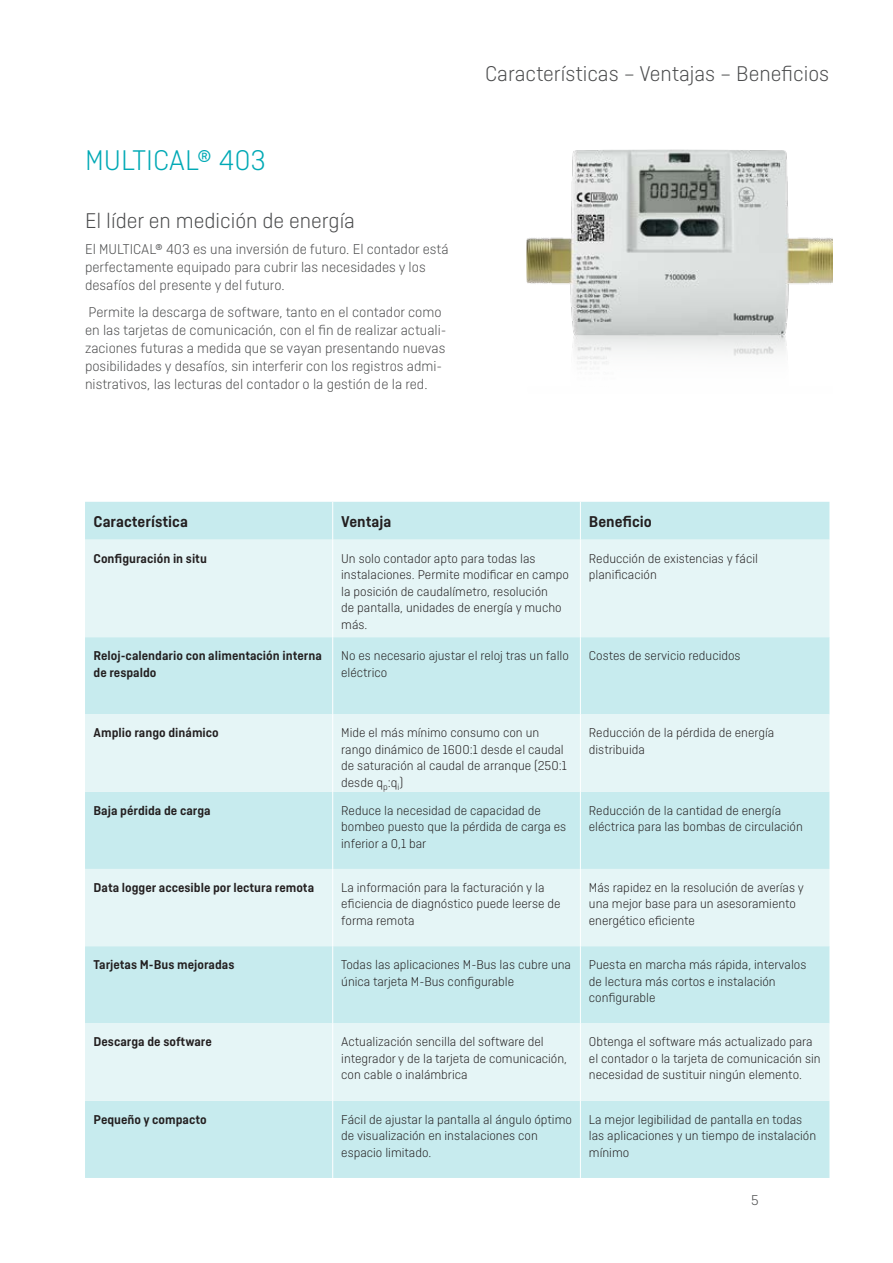
<style>
.page{position:relative;width:893px;height:1263px;background:#fff}
.page>*{position:absolute;margin:0;border:0;box-sizing:border-box;transform-origin:0 0}
.t1{font:300 30px "Ciutadella";color:#00a9b5}
.t2{font:300 22.5px "Ciutadella";color:#4b4c4d}
.t3{font:600 16.5px "Ciutadella";color:#231f20}
.t4{font:300 15px/18px "Ciutadella";color:#4b4c4d}
.t5{font:300 13.5px/16.5px "Ciutadella";color:#231f20}
.t6{font:600 13.5px/16.5px "Ciutadella";color:#231f20}
</style>
<div class="page">
<img style="left:527px;top:149px;width:305px;height:185px">
<img style="left:572px;top:334px;width:215px;height:30px">
<div style="left:85px;top:502px;width:744px;height:676px;background:#c7ebee"></div>
<svg style="left:85px;top:540px;width:744px;height:561px;background:#d8f0f2"></svg>
<hr style="left:332px;top:502px;width:1px;height:38px;background:#fff">
<hr style="left:580px;top:502px;width:1px;height:38px;background:#fff">
<hr style="left:332px;top:540px;width:1px;height:97px;background:#fff">
<hr style="left:580px;top:540px;width:1px;height:97px;background:#fff">
<hr style="left:332px;top:637px;width:1px;height:77px;background:#fff">
<hr style="left:580px;top:637px;width:1px;height:77px;background:#fff">
<hr style="left:332px;top:714px;width:1px;height:78px;background:#fff">
<hr style="left:580px;top:714px;width:1px;height:78px;background:#fff">
<hr style="left:332px;top:792px;width:1px;height:77px;background:#fff">
<hr style="left:580px;top:792px;width:1px;height:77px;background:#fff">
<hr style="left:332px;top:869px;width:1px;height:77px;background:#fff">
<hr style="left:580px;top:869px;width:1px;height:77px;background:#fff">
<hr style="left:332px;top:946px;width:1px;height:77px;background:#fff">
<hr style="left:580px;top:946px;width:1px;height:77px;background:#fff">
<hr style="left:332px;top:1023px;width:1px;height:78px;background:#fff">
<hr style="left:580px;top:1023px;width:1px;height:78px;background:#fff">
<hr style="left:332px;top:1101px;width:1px;height:77px;background:#fff">
<hr style="left:580px;top:1101px;width:1px;height:77px;background:#fff">
<h1 class="t1" style="left:85px;top:144px;width:183px">MULTICAL® 403</h1>
<h2 class="t2" style="left:85px;top:208px;width:271px">El líder en medición de energía</h2>
<p class="t4" style="left:85px;top:240px;width:365px">El MULTICAL® 403 es una inversión de futuro. El contador está perfectamente equipado para cubrir las necesidades y los desafíos del presente y del futuro.</p>
<p class="t4" style="left:85px;top:303px;width:363px">Permite la descarga de software, tanto en el contador como en las tarjetas de comunicación, con el fin de realizar actuali&shy;zaciones futuras a medida que se vayan presentando nuevas posibilidades y desafíos, sin interferir con los registros admi&shy;nistrativos, las lecturas del contador o la gestión de la red.</p>
<h2 class="t2" style="left:485px;top:61px;width:346px">Características – Ventajas – Beneficios</h2>
<p class="t3" style="left:94px;top:512px;width:96px">Característica</p>
<p class="t3" style="left:341px;top:512px;width:52px">Ventaja</p>
<p class="t3" style="left:589px;top:512px;width:65px">Beneficio</p>
<p class="t6" style="left:94px;top:550px;width:115px">Configuración in situ</p>
<p class="t5" style="left:341px;top:550px;width:229px">Un solo contador apto para todas las instalaciones. Permite modificar en campo la posición de caudalímetro, resolución<br>de pantalla, unidades de energía y mucho más.</p>
<p class="t5" style="left:589px;top:550px;width:171px">Reducción de existencias y fácil planificación</p>
<p class="t6" style="left:94px;top:647px;width:230px">Reloj-calendario con alimentación interna de respaldo</p>
<p class="t5" style="left:341px;top:647px;width:229px">No es necesario ajustar el reloj tras un fallo eléctrico</p>
<p class="t5" style="left:589px;top:647px;width:153px">Costes de servicio reducidos</p>
<p class="t6" style="left:94px;top:724px;width:127px">Amplio rango dinámico</p>
<p class="t5" style="left:341px;top:724px;width:227px">Mide el más mínimo consumo con un rango dinámico de 1600:1 desde el caudal de saturación al caudal de arranque (250:1 desde q<sub>p</sub>:q<sub>i</sub>)</p>
<p class="t5" style="left:589px;top:724px;width:187px">Reducción de la pérdida de energía distribuida</p>
<p class="t6" style="left:94px;top:802px;width:119px">Baja pérdida de carga</p>
<p class="t5" style="left:341px;top:802px;width:227px">Reduce la necesidad de capacidad de bombeo puesto que la pérdida de carga es inferior a 0,1 bar</p>
<p class="t5" style="left:589px;top:802px;width:215px">Reducción de la cantidad de energía eléctrica para las bombas de circulación</p>
<p class="t6" style="left:94px;top:879px;width:222px">Data logger accesible por lectura remota</p>
<p class="t5" style="left:341px;top:879px;width:221px">La información para la facturación y la eficiencia de diagnóstico puede leerse de forma remota</p>
<p class="t5" style="left:589px;top:879px;width:216px">Más rapidez en la resolución de averías y una mejor base para un asesoramiento energético eficiente</p>
<p class="t6" style="left:94px;top:956px;width:142px">Tarjetas M-Bus mejoradas</p>
<p class="t5" style="left:341px;top:956px;width:231px">Todas las aplicaciones M-Bus las cubre una única tarjeta M-Bus configurable</p>
<p class="t5" style="left:589px;top:956px;width:219px">Puesta en marcha más rápida, intervalos de lectura más cortos e instalación configurable</p>
<p class="t6" style="left:94px;top:1033px;width:120px">Descarga de software</p>
<p class="t5" style="left:341px;top:1033px;width:227px">Actualización sencilla del software del integrador y de la tarjeta de comunicación, con cable o inalámbrica</p>
<p class="t5" style="left:589px;top:1033px;width:233px">Obtenga el software más actualizado para el contador o la tarjeta de comunicación sin necesidad de sustituir ningún elemento.</p>
<p class="t6" style="left:94px;top:1111px;width:115px">Pequeño y compacto</p>
<p class="t5" style="left:341px;top:1111px;width:232px">Fácil de ajustar la pantalla al ángulo óptimo de visualización en instalaciones con espacio limitado.</p>
<p class="t5" style="left:589px;top:1111px;width:229px">La mejor legibilidad de pantalla en todas las aplicaciones y un tiempo de instalación mínimo</p>
<p class="t4" style="left:751px;top:1190px;width:9px">5</p>
</div>
